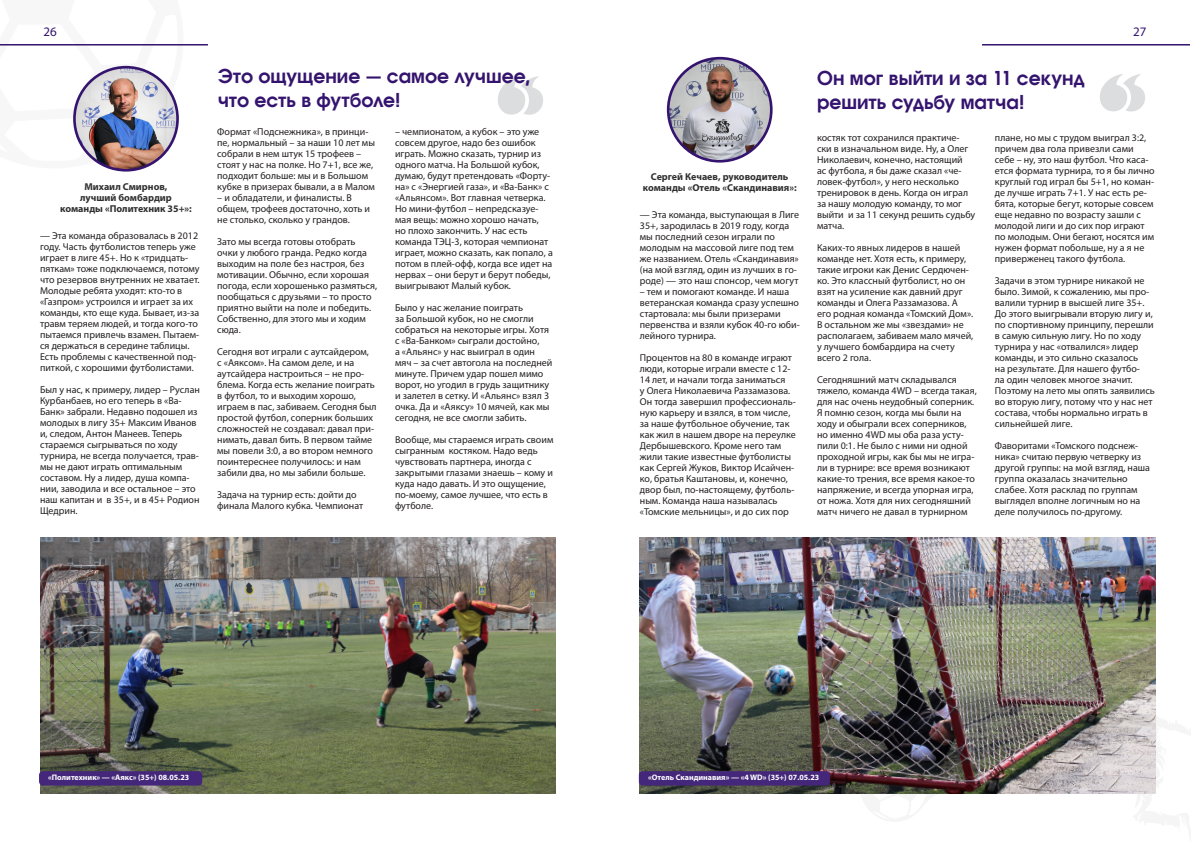
<style>
.page{position:relative;width:1191px;height:842px;background:#fff}
.page>*{position:absolute;margin:0;border:0;box-sizing:border-box;transform-origin:0 0}
.заголовок{font:700 20px/24px "Avanti";letter-spacing:-.005em;color:#34146e}
.t1{font:13px "Myriad Pro";color:#34146e}
.цитата{font:10px/11px "Myriad Pro";color:#231f20}
.ФИО{font:700 10px "Myriad Pro";color:#312f30}
.цитата-2{font:700 8px "Myriad Pro";color:#fff}
.s1{font-family:"Meta Bold C";font-weight:400}
</style>
<div class="page">
<img style="left:73px;top:65px;width:106px;height:107px">
<hr style="left:982px;top:44px;width:208px;height:2px;background:#34146e">
<hr style="left:0;top:44px;width:208px;height:2px;background:#34146e">
<svg style="left:498px;top:76px;width:45px;height:39px"></svg>
<img style="left:668px;top:58px;width:103px;height:103px;border-radius:52px">
<div style="left:667px;top:57px;width:105px;height:106px;border:3px solid #34146e;border-radius:50%"></div>
<img style="left:74px;top:67px;width:103px;height:103px;border-radius:51px">
<div style="left:73px;top:66px;width:106px;height:106px;border:3px solid #34146e;border-radius:50%"></div>
<svg style="left:1100px;top:74px;width:45px;height:37px"></svg>
<img style="left:40px;top:538px;width:515px;height:256px">
<img style="left:640px;top:538px;width:515px;height:256px">
<div style="left:39px;top:771px;width:163px;height:14px;background:#44277a;border-radius:4px"></div>
<div style="left:639px;top:771px;width:191px;height:14px;background:#44277a;border-radius:4px"></div>
<h2 class="t1" style="left:43px;top:24px;width:15px">26</h2>
<h2 class="t1" style="left:1133px;top:24px;width:15px">27</h2>
<p class="заголовок" style="left:218px;top:64px;width:314px">Это ощущение <span class="s1">—</span> самое лучшее, что есть в футболе!</p>
<p class="цитата" style="left:395px;top:126px;width:159px">– чемпионатом, а кубок – это уже совсем другое, надо без ошибок играть. Можно сказать, турнир из одного матча. На Большой кубок, думаю, будут претендовать «Форту&shy;на» с «Энергией газа», и «Ва-Банк» с «Альянсом». Вот главная четверка.<br>Но мини-футбол – непредсказуе&shy;мая вещь: можно хорошо начать,<br>но плохо закончить. У нас есть команда ТЭЦ-3, которая чемпионат играет, можно сказать, как попало, а потом в плей-офф, когда все идет на нервах – они берут и берут победы, выигрывают Малый кубок.</p>
<p class="цитата" style="left:395px;top:302px;width:159px">Было у нас желание поиграть<br>за Большой кубок, но не смогли собраться на некоторые игры. Хотя с «Ва-Банком» сыграли достойно,<br>а «Альянс» у нас выиграл в один мяч – за счет автогола на последней минуте. Причем удар пошел мимо ворот, но угодил в грудь защитнику и залетел в сетку. И «Альянс» взял 3 очка. Да и «Аяксу» 10 мячей, как мы сегодня, не все смогли забить.</p>
<p class="цитата" style="left:395px;top:434px;width:160px">Вообще, мы стараемся играть своим сыгранным костяком. Надо ведь чувствовать партнера, иногда с закрытыми глазами знаешь – кому и куда надо давать. И это ощущение, по-моему, самое лучшее, что есть в футболе.</p>
<p class="цитата" style="left:217px;top:126px;width:159px">Формат «Подснежника», в принци&shy;пе, нормальный – за наши 10 лет мы собрали в нем штук 15 трофеев – стоят у нас на полке. Но 7+1, все же, подходит больше: мы и в Большом кубке в призерах бывали, а в Малом</p>
<p class="цитата" style="left:217px;top:192px;width:154px">– и обладатели, и финалисты. В общем, трофеев достаточно, хоть и не столько, сколько у грандов.</p>
<p class="цитата" style="left:217px;top:236px;width:161px">Зато мы всегда готовы отобрать очки у любого гранда. Редко когда выходим на поле без настроя, без мотивации. Обычно, если хорошая погода, если хорошенько размяться, пообщаться с друзьями – то просто приятно выйти на поле и победить.<br>Собственно, для этого мы и ходим сюда.</p>
<p class="цитата" style="left:217px;top:346px;width:161px">Сегодня вот играли с аутсайдером,<br>с «Аяксом». На самом деле, и на аутсайдера настроиться – не про&shy;блема. Когда есть желание поиграть в футбол, то и выходим хорошо, играем в пас, забиваем. Сегодня был простой футбол, соперник больших сложностей не создавал: давал при&shy;нимать, давал бить. В первом тайме мы повели 3:0, а во втором немного поинтереснее получилось: и нам забили два, но мы забили больше.</p>
<p class="цитата" style="left:217px;top:489px;width:148px">Задача на турнир есть: дойти до финала Малого кубка. Чемпионат</p>
<p class="ФИО" style="left:651px;top:170px;width:139px">Сергей Кечаев, руководитель</p>
<p class="ФИО" style="left:84px;top:180px;width:85px">Михаил Смирнов,</p>
<p class="ФИО" style="left:643px;top:181px;width:155px">команды «Отель «Скандинавия»:</p>
<p class="ФИО" style="left:80px;top:191px;width:93px">лучший бомбардир</p>
<p class="ФИО" style="left:60px;top:202px;width:133px">команды «Политехник 35+»:</p>
<p class="цитата" style="left:640px;top:209px;width:161px">— Эта команда, выступающая в Лиге<br>35+, зародилась в 2019 году, когда мы последний сезон играли по молодым на массовой лиге под тем же названием. Отель «Скандинавия» (на мой взгляд, один из лучших в го&shy;роде) — это наш спонсор, чем могут</p>
<p class="цитата" style="left:640px;top:286px;width:161px">– тем и помогают команде. И наша ветеранская команда сразу успешно стартовала: мы были призерами первенства и взяли кубок 40-го юби&shy;лейного турнира.</p>
<p class="цитата" style="left:640px;top:352px;width:157px">Процентов на 80 в команде играют люди, которые играли вместе с 12-<br>14 лет, и начали тогда заниматься<br>у Олега Николаевича Раззамазова.<br>Он тогда завершил профессиональ&shy;ную карьеру и взялся, в том числе, за наше футбольное обучение, так как жил в нашем дворе на переулке<br>Дербышевского. Кроме него там жили такие известные футболисты как Сергей Жуков, Виктор Исайчен&shy;ко, братья Каштановы, и, конечно, двор был, по-настоящему, футболь&shy;ным. Команда наша называлась «Томские мельницы», и до сих пор</p>
<p class="цитата" style="left:40px;top:230px;width:161px">— Эта команда образовалась в 2012 году. Часть футболистов теперь уже играет в лиге 45+. Но к «тридцать&shy;пяткам» тоже подключаемся, потому что резервов внутренних не хватает.<br>Молодые ребята уходят: кто-то в «Газпром» устроился и играет за их команды, кто еще куда. Бывает, из-за травм теряем людей, и тогда кого-то пытаемся привлечь взамен. Пытаем&shy;ся держаться в середине таблицы.<br>Есть проблемы с качественной под&shy;питкой, с хорошими футболистами.</p>
<p class="цитата" style="left:40px;top:384px;width:161px">Был у нас, к примеру, лидер – Руслан<br>Курбанбаев, но его теперь в «Ва-<br>Банк» забрали. Недавно подошел из молодых в лигу 35+ Максим Иванов и, следом, Антон Манеев. Теперь стараемся сыгрываться по ходу турнира, не всегда получается, трав&shy;мы не дают играть оптимальным составом. Ну а лидер, душа компа&shy;нии, заводила и все остальное – это наш капитан и в 35+, и в 45+ Родион<br>Щедрин.</p>
<p class="заголовок" style="left:817px;top:66px;width:269px">Он мог выйти и за 11 секунд решить судьбу матча!</p>
<p class="цитата" style="left:817px;top:132px;width:160px">костяк тот сохранился практиче&shy;ски в изначальном виде. Ну, а Олег<br>Николаевич, конечно, настоящий<br>ас футбола, я бы даже сказал «че&shy;ловек-футбол», у него несколько тренировок в день. Когда он играл за нашу молодую команду, то мог выйти и за 11 секунд решить судьбу матча.</p>
<p class="цитата" style="left:817px;top:242px;width:158px">Каких-то явных лидеров в нашей команде нет. Хотя есть, к примеру, такие игроки как Денис Сердючен&shy;ко. Это классный футболист, но он взят на усиление как давний друг команды и Олега Раззамазова. А его родная команда «Томский Дом».<br>В остальном же мы «звездами» не располагаем, забиваем мало мячей, у лучшего бомбардира на счету всего 2 гола.</p>
<p class="цитата" style="left:817px;top:374px;width:161px">Сегодняшний матч складывался тяжело, команда 4WD – всегда такая, для нас очень неудобный соперник.<br>Я помню сезон, когда мы были на ходу и обыграли всех соперников, но именно 4WD мы оба раза усту&shy;пили 0:1. Не было с ними ни одной проходной игры, как бы мы не игра&shy;ли в турнире: все время возникают какие-то трения, все время какое-то напряжение, и всегда упорная игра, от ножа. Хотя для них сегодняшний матч ничего не давал в турнирном</p>
<p class="цитата" style="left:995px;top:132px;width:161px">плане, но мы с трудом выиграл 3:2, причем два гола привезли сами себе – ну, это наш футбол. Что каса&shy;ется формата турнира, то я бы лично круглый год играл бы 5+1, но коман&shy;де лучше играть 7+1. У нас есть ре&shy;бята, которые бегут, которые совсем еще недавно по возрасту зашли с молодой лиги и до сих пор играют по молодым. Они бегают, носятся им нужен формат побольше, ну а я не приверженец такого футбола.</p>
<p class="цитата" style="left:995px;top:275px;width:161px">Задачи в этом турнире никакой не было. Зимой, к сожалению, мы про&shy;валили турнир в высшей лиге 35+.<br>До этого выигрывали вторую лигу и, по спортивному принципу, перешли в самую сильную лигу. Но по ходу турнира у нас «отвалился» лидер команды, и это сильно сказалось<br>на результате. Для нашего футбо-<br>ла один человек многое значит.<br>Поэтому на лето мы опять заявились во вторую лигу, потому что у нас нет состава, чтобы нормально играть в сильнейшей лиге.</p>
<p class="цитата" style="left:995px;top:440px;width:157px">Фаворитами «Томского подснеж&shy;ника» считаю первую четверку из другой группы: на мой взгляд, наша группа оказалась значительно слабее. Хотя расклад по группам выглядел вполне логичным но на деле получилось по-другому.</p>
<p class="цитата-2" style="left:48px;top:772px;width:142px">«Политехник» — «Аякс» (35+) 08.05.23</p>
<p class="цитата-2" style="left:648px;top:772px;width:173px">«Отель Скандинавия» — «4 WD» (35+) 07.05.23</p>
</div>
